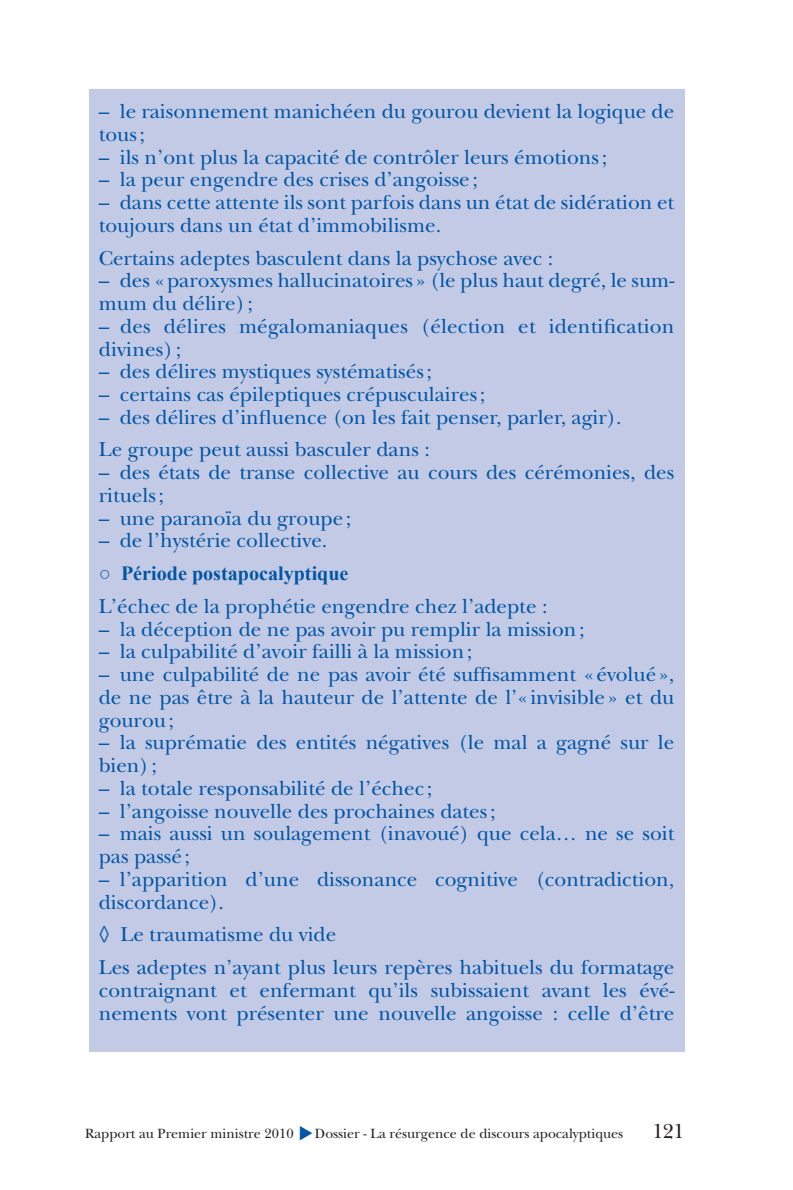
<style>
.page{position:relative;width:793px;height:1190px;background:#fff}
.page>*{position:absolute;margin:0;border:0;box-sizing:border-box;transform-origin:0 0}
.t1{font:21px/22.8px "New Baskerville Std";color:#0155a5}
.t2{font:21px "New Baskerville Std";color:#231f20}
.t3{font:700 20.12px "Times New Roman";color:#0155a5}
.t4{font:14px "New Baskerville Std";color:#231f20}
.s1{font-weight:400}
</style>
<div class="page">
<div style="left:89px;top:89px;width:595px;height:962px;background:#c3cae5"></div>
<p class="t1" style="left:99px;top:100px;width:577px">– le raisonnement manichéen du gourou devient la logique de tous;</p>
<p class="t1" style="left:99px;top:145px;width:510px">– ils n’ont plus la capacité de contrôler leurs émotions;</p>
<p class="t1" style="left:99px;top:168px;width:380px">– la peur engendre des crises d’angoisse ;</p>
<p class="t1" style="left:99px;top:191px;width:577px">– dans cette attente ils sont parfois dans un état de sidération et toujours dans un état d’immobilisme.</p>
<p class="t1" style="left:99px;top:246px;width:456px">Certains adeptes basculent dans la psychose avec :</p>
<p class="t1" style="left:99px;top:269px;width:577px">– des «paroxysmes hallucinatoires » (le plus haut degré, le sum&shy;mum du délire) ;</p>
<p class="t1" style="left:99px;top:315px;width:577px">– des délires mégalomaniaques (élection et identification divines) ;</p>
<p class="t1" style="left:99px;top:360px;width:335px">– des délires mystiques systématisés;</p>
<p class="t1" style="left:99px;top:383px;width:388px">– certains cas épileptiques crépusculaires;</p>
<p class="t1" style="left:99px;top:401px;width:524px;line-height:32.7px">– des délires d’influence (on les fait penser, parler, agir).<br>Le groupe peut aussi basculer dans :</p>
<p class="t1" style="left:99px;top:461px;width:577px">– des états de transe collective au cours des cérémonies, des rituels;</p>
<p class="t1" style="left:99px;top:507px;width:254px">– une paranoïa du groupe ;</p>
<p class="t1" style="left:99px;top:529px;width:230px">– de l’hystérie collective.</p>
<p class="t3" style="left:99px;top:559px;width:251px"><span class="s1">○</span> Période postapocalyptique</p>
<p class="t1" style="left:99px;top:595px;width:450px">L’échec de la prophétie engendre chez l’adepte :</p>
<p class="t1" style="left:99px;top:617px;width:487px">– la déception de ne pas avoir pu remplir la mission;</p>
<p class="t1" style="left:99px;top:640px;width:375px">– la culpabilité d’avoir failli à la mission;</p>
<p class="t1" style="left:99px;top:663px;width:577px;text-align:justify">– une culpabilité de ne pas avoir été suffisamment «évolué », de ne pas être à la hauteur de l’attente de l’« invisible » et du gourou;</p>
<p class="t1" style="left:99px;top:731px;width:577px">– la suprématie des entités négatives (le mal a gagné sur le bien) ;</p>
<p class="t1" style="left:99px;top:777px;width:335px">– la totale responsabilité de l’échec ;</p>
<p class="t1" style="left:99px;top:799px;width:398px">– l’angoisse nouvelle des prochaines dates;</p>
<p class="t1" style="left:99px;top:822px;width:577px">– mais aussi un soulagement (inavoué) que cela… ne se soit pas passé ;</p>
<p class="t1" style="left:99px;top:868px;width:577px">– l’apparition d’une dissonance cognitive (contradiction, discordance).</p>
<p class="t1" style="left:99px;top:918px;width:577px;line-height:32.7px">◊ Le traumatisme du vide<br>Les adeptes n’ayant plus leurs repères habituels du formatage</p>
<p class="t1" style="left:99px;top:978px;width:577px">contraignant et enfermant qu’ils subissaient avant les évé&shy;nements vont présenter une nouvelle angoisse : celle d’être</p>
<p class="t4" style="left:85px;top:1125px;width:210px">Rapport au Premier ministre 2010</p>
<p class="t4" style="left:315px;top:1125px;width:310px">Dossier - La résurgence de discours apocalyptiques</p>
<p class="t2" style="left:652px;top:1118px;width:33px">121</p>
</div>
